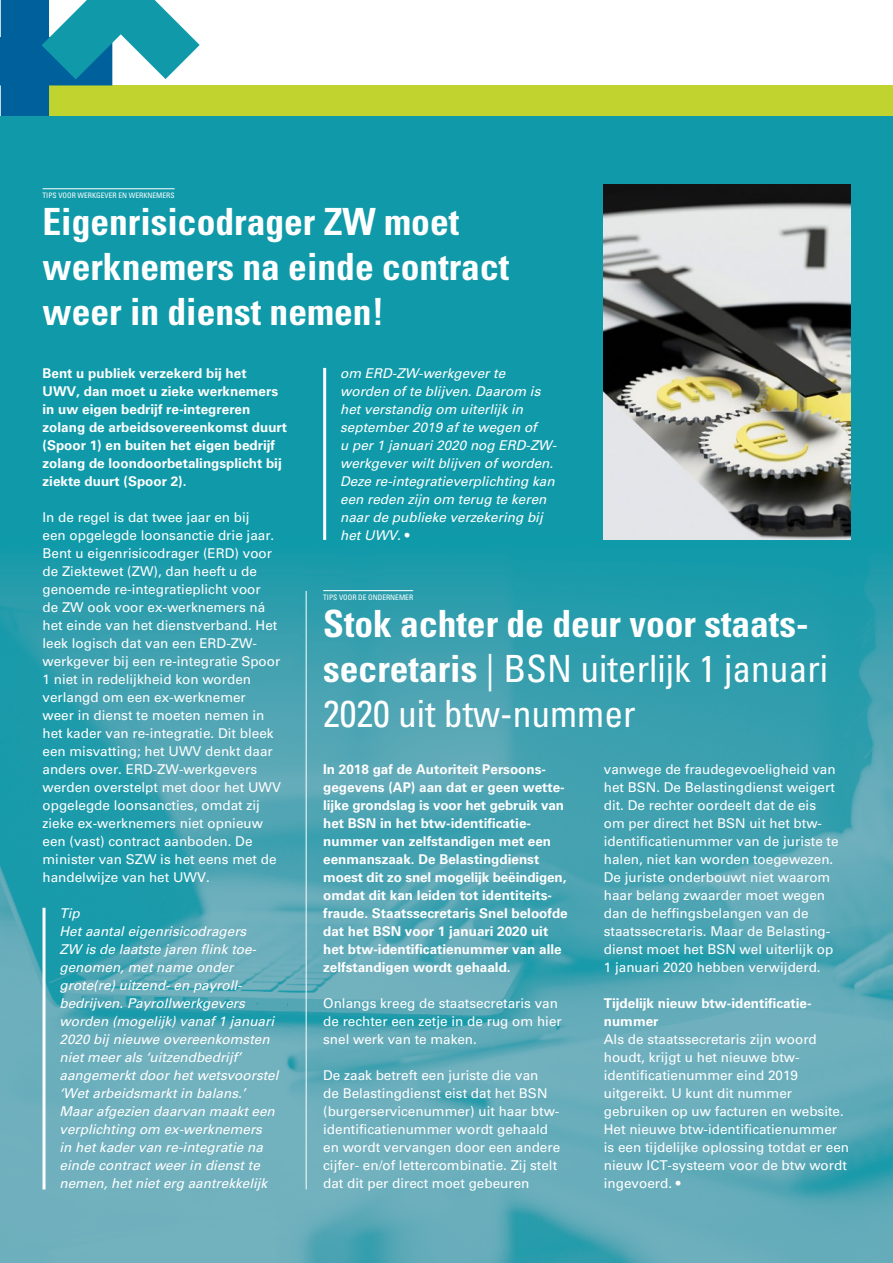
<style>
.page{position:relative;width:893px;height:1263px;background:#fff}
.page>*{position:absolute;margin:0;border:0;box-sizing:border-box;transform-origin:0 0}
.t1{font:condensed 37.5px/45px "Univers LT Std";color:#fff}
.t2{font:700 condensed 37.5px/45px "Univers LT Std";color:#fff}
.t3{font:13.5px/18px "Univers LT Std";color:#fff}
.t4{font:italic 13.5px/18px "Univers LT Std";color:#fff}
.t5{font:700 13.5px/18px "Univers LT Std";color:#fff}
.t6{font:condensed 7.5px "Univers LT Std";color:#fff}
.s1{font-style:normal}
.s2{font-weight:700}
</style>
<div class="page">
<div style="left:35px;top:85px;width:858px;height:32px;background:#c1d32f"></div>
<div style="left:0;top:117px;width:893px;height:1146px;background:#109aa9"></div>
<img style="left:0;top:537px;width:893px;height:726px">
<svg style="left:0;top:0;width:200px;height:117px"></svg>
<hr style="left:306px;top:591px;width:1px;height:598px;background:#fff">
<hr style="left:323px;top:590px;width:90px;height:1px;background:#fff">
<hr style="left:43px;top:188px;width:132px;height:1px;background:#fff">
<img style="left:604px;top:185px;width:246px;height:355px">
<hr style="left:43px;top:908px;width:3px;height:281px;background:#fff">
<hr style="left:323px;top:368px;width:3px;height:172px;background:#fff">
<p class="t6" style="left:43px;top:190px;width:134px">TIPS VOOR WERKGEVER EN WERKNEMERS</p>
<h1 class="t2" style="left:43px;top:199px;width:468px">Eigenrisicodrager ZW moet werknemers na einde contract weer in dienst nemen!</h1>
<p class="t5" style="left:43px;top:364px;width:246px">Bent u publiek verzekerd bij het UWV, dan moet u zieke werknemers in uw eigen bedrijf re-integreren zolang de arbeidsovereenkomst duurt (Spoor 1) en buiten het eigen bedrijf zolang de loondoorbetalingsplicht bij ziekte duurt (Spoor 2).</p>
<p class="t3" style="left:43px;top:508px;width:240px">In de regel is dat twee jaar en bij<br>een opgelegde loonsanctie drie jaar.<br>Bent u eigenrisicodrager (ERD) voor de Ziektewet (ZW), dan heeft u de genoemde re-integratieplicht voor<br>de ZW ook voor ex-werknemers ná het einde van het dienstverband. Het leek logisch dat van een ERD-ZW&shy;werkgever bij een re-integratie Spoor 1 niet in redelijkheid kon worden verlangd om een ex-werknemer<br>weer in dienst te moeten nemen in het kader van re-integratie. Dit bleek een misvatting; het UWV denkt daar anders over. ERD-ZW-werkgevers werden overstelpt met door het UWV opgelegde loonsancties, omdat zij zieke ex-werknemers niet opnieuw een (vast) contract aanboden. De minister van SZW is het eens met de handelwijze van het UWV.</p>
<p class="t4" style="left:60px;top:904px;width:221px">Tip<br>Het aantal eigenrisicodragers<br>ZW is de laatste jaren flink toe&shy;genomen, met name onder grote(re) uitzend- en payroll&shy;bedrijven. Payrollwerkgevers worden (mogelijk) vanaf 1 januari<br>2020 bij nieuwe overeenkomsten niet meer als ‘uitzendbedrijf’ aangemerkt door het wetsvoorstel ‘Wet arbeidsmarkt in balans.’<br>Maar afgezien daarvan maakt een verplichting om ex-werknemers<br>in het kader van re-integratie na einde contract weer in dienst te nemen, het niet erg aantrekkelijk</p>
<p class="t4" style="left:340px;top:364px;width:218px">om ERD-ZW-werkgever te worden of te blijven. Daarom is het verstandig om uiterlijk in september 2019 af te wegen of<br>u per 1 januari 2020 nog ERD-ZW&shy;werkgever wilt blijven of worden.<br>Deze re-integratieverplichting kan een reden zijn om terug te keren naar de publieke verzekering bij het UWV. <span class="s1">•</span></p>
<p class="t6" style="left:323px;top:592px;width:92px">TIPS VOOR DE ONDERNEMER</p>
<h1 class="t1" style="left:323px;top:601px;width:507px"><span class="s2">Stok achter de deur voor staats&shy;secretaris</span> | BSN uiterlijk 1 januari<br>2020 uit btw-nummer</h1>
<p class="t5" style="left:323px;top:760px;width:246px">In 2018 gaf de Autoriteit Persoons&shy;gegevens (AP) aan dat er geen wette&shy;lijke grondslag is voor het gebruik van het BSN in het btw-identificatie&shy;nummer van zelfstandigen met een eenmanszaak. De Belastingdienst moest dit zo snel mogelijk beëindigen, omdat dit kan leiden tot identiteits&shy;fraude. Staatssecretaris Snel beloofde dat het BSN voor 1 januari 2020 uit het btw-identificatienummer van alle zelfstandigen wordt gehaald.</p>
<p class="t3" style="left:323px;top:994px;width:240px">Onlangs kreeg de staatsecretaris van de rechter een zetje in de rug om hier snel werk van te maken.</p>
<p class="t3" style="left:323px;top:1066px;width:239px">De zaak betreft een juriste die van<br>de Belastingdienst eist dat het BSN (burgerservicenummer) uit haar btw&shy;identificatienummer wordt gehaald en wordt vervangen door een andere cijfer- en/of lettercombinatie. Zij stelt dat dit per direct moet gebeuren</p>
<p class="t3" style="left:604px;top:760px;width:236px">vanwege de fraudegevoeligheid van het BSN. De Belastingdienst weigert dit. De rechter oordeelt dat de eis om per direct het BSN uit het btw&shy;identificatienummer van de juriste te halen, niet kan worden toegewezen.<br>De juriste onderbouwt niet waarom haar belang zwaarder moet wegen dan de heffingsbelangen van de staatssecretaris. Maar de Belasting&shy;dienst moet het BSN wel uiterlijk op 1 januari 2020 hebben verwijderd.</p>
<p class="t5" style="left:604px;top:994px;width:209px">Tijdelijk nieuw btw-identificatie&shy;nummer</p>
<p class="t3" style="left:604px;top:1030px;width:247px">Als de staatssecretaris zijn woord houdt, krijgt u het nieuwe btw&shy;identificatienummer eind 2019 uitgereikt. U kunt dit nummer gebruiken op uw facturen en website.<br>Het nieuwe btw-identificatienummer is een tijdelijke oplossing totdat er een nieuw ICT-systeem voor de btw wordt ingevoerd. •</p>
</div>
